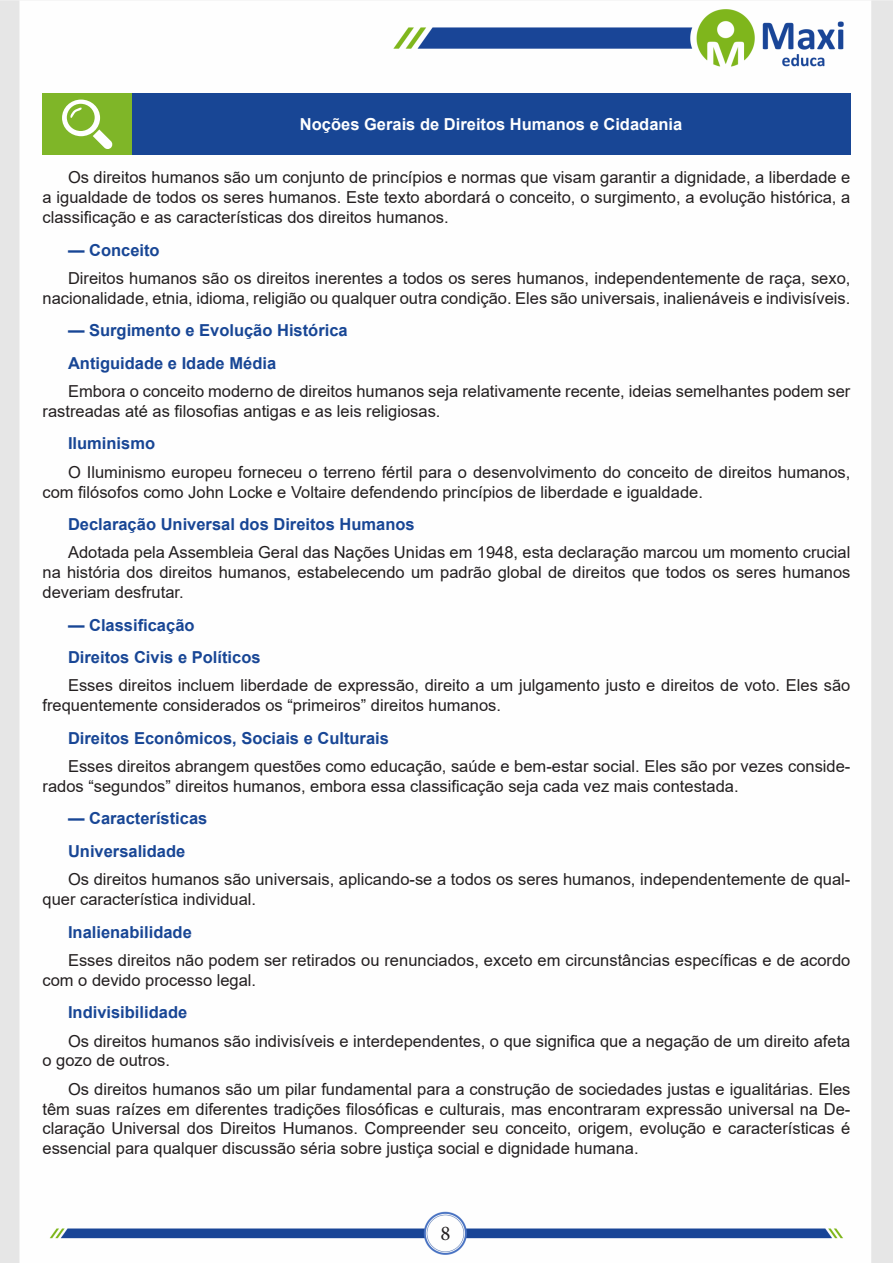
<style>
.page{position:relative;width:893px;height:1263px;background:#fff}
.page>*{position:absolute;margin:0;border:0;box-sizing:border-box;transform-origin:0 0}
.t1{font:21px "Minion Pro";color:#231f20}
.t2{font:16.5px/19.8px "Arial";color:#231f20}
.t3{font:700 16.5px "Arial";color:#184695}
.Titulo_de_Caixa{font:700 16.5px "Arial";color:#fff}
</style>
<div class="page">
<img style="left:0;top:0;width:893px;height:1263px">
<div style="left:43px;top:94px;width:89px;height:61px;background:#7fb628"></div>
<div style="left:132px;top:94px;width:718px;height:61px;background:#184695"></div>
<svg style="left:62px;top:100px;width:51px;height:49px"></svg>
<p class="Titulo_de_Caixa" style="left:300px;top:113px;width:384px">Noções Gerais de Direitos Humanos e Cidadania</p>
<p class="t2" style="left:43px;top:168px;width:809px;text-align:justify;text-indent:26px">Os direitos humanos são um conjunto de princípios e normas que visam garantir a dignidade, a liberdade e a igualdade de todos os seres humanos. Este texto abordará o conceito, o surgimento, a evolução histórica, a classificação e as características dos direitos humanos.</p>
<p class="t3" style="left:68px;top:238px;width:93px">— Conceito</p>
<p class="t2" style="left:43px;top:268px;width:809px;text-align:right">Direitos humanos são os direitos inerentes a todos os seres humanos, independentemente de raça, sexo, nacionalidade, etnia, idioma, religião ou qualquer outra condição. Eles são universais, inalienáveis e indivisíveis.</p>
<p class="t3" style="left:68px;top:319px;width:281px">— Surgimento e Evolução Histórica</p>
<p class="t3" style="left:68px;top:351px;width:210px">Antiguidade e Idade Média</p>
<p class="t2" style="left:43px;top:381px;width:809px;text-indent:26px">Embora o conceito moderno de direitos humanos seja relativamente recente, ideias semelhantes podem ser rastreadas até as filosofias antigas e as leis religiosas.</p>
<p class="t3" style="left:68px;top:432px;width:89px">Iluminismo</p>
<p class="t2" style="left:43px;top:462px;width:809px;text-indent:26px">O Iluminismo europeu forneceu o terreno fértil para o desenvolvimento do conceito de direitos humanos, com filósofos como John Locke e Voltaire defendendo princípios de liberdade e igualdade.</p>
<p class="t3" style="left:68px;top:513px;width:348px">Declaração Universal dos Direitos Humanos</p>
<p class="t2" style="left:43px;top:543px;width:809px;text-align:justify;text-indent:26px">Adotada pela Assembleia Geral das Nações Unidas em 1948, esta declaração marcou um momento crucial na história dos direitos humanos, estabelecendo um padrão global de direitos que todos os seres humanos deveriam desfrutar.</p>
<p class="t3" style="left:68px;top:613px;width:128px">— Classificação</p>
<p class="t3" style="left:68px;top:646px;width:194px">Direitos Civis e Políticos</p>
<p class="t2" style="left:43px;top:676px;width:809px;text-indent:26px">Esses direitos incluem liberdade de expressão, direito a um julgamento justo e direitos de voto. Eles são frequentemente considerados os “primeiros” direitos humanos.</p>
<p class="t3" style="left:68px;top:726px;width:322px">Direitos Econômicos, Sociais e Culturais</p>
<p class="t2" style="left:43px;top:756px;width:809px;text-indent:26px">Esses direitos abrangem questões como educação, saúde e bem-estar social. Eles são por vezes conside&shy;rados “segundos” direitos humanos, embora essa classificação seja cada vez mais contestada.</p>
<p class="t3" style="left:68px;top:807px;width:141px">— Características</p>
<p class="t3" style="left:68px;top:840px;width:119px">Universalidade</p>
<p class="t2" style="left:43px;top:869px;width:809px;text-indent:26px">Os direitos humanos são universais, aplicando-se a todos os seres humanos, independentemente de qual&shy;quer característica individual.</p>
<p class="t3" style="left:68px;top:920px;width:125px">Inalienabilidade</p>
<p class="t2" style="left:43px;top:950px;width:809px;text-indent:26px">Esses direitos não podem ser retirados ou renunciados, exceto em circunstâncias específicas e de acordo com o devido processo legal.</p>
<p class="t3" style="left:68px;top:1001px;width:121px">Indivisibilidade</p>
<p class="t2" style="left:43px;top:1031px;width:809px;text-indent:26px">Os direitos humanos são indivisíveis e interdependentes, o que significa que a negação de um direito afeta o gozo de outros.</p>
<p class="t2" style="left:43px;top:1079px;width:809px;text-align:justify;text-indent:26px">Os direitos humanos são um pilar fundamental para a construção de sociedades justas e igualitárias. Eles têm suas raízes em diferentes tradições filosóficas e culturais, mas encontraram expressão universal na De&shy;claração Universal dos Direitos Humanos. Compreender seu conceito, origem, evolução e características é essencial para qualquer discussão séria sobre justiça social e dignidade humana.</p>
<p class="t1" style="left:440px;top:1219px;width:12px">8</p>
</div>
